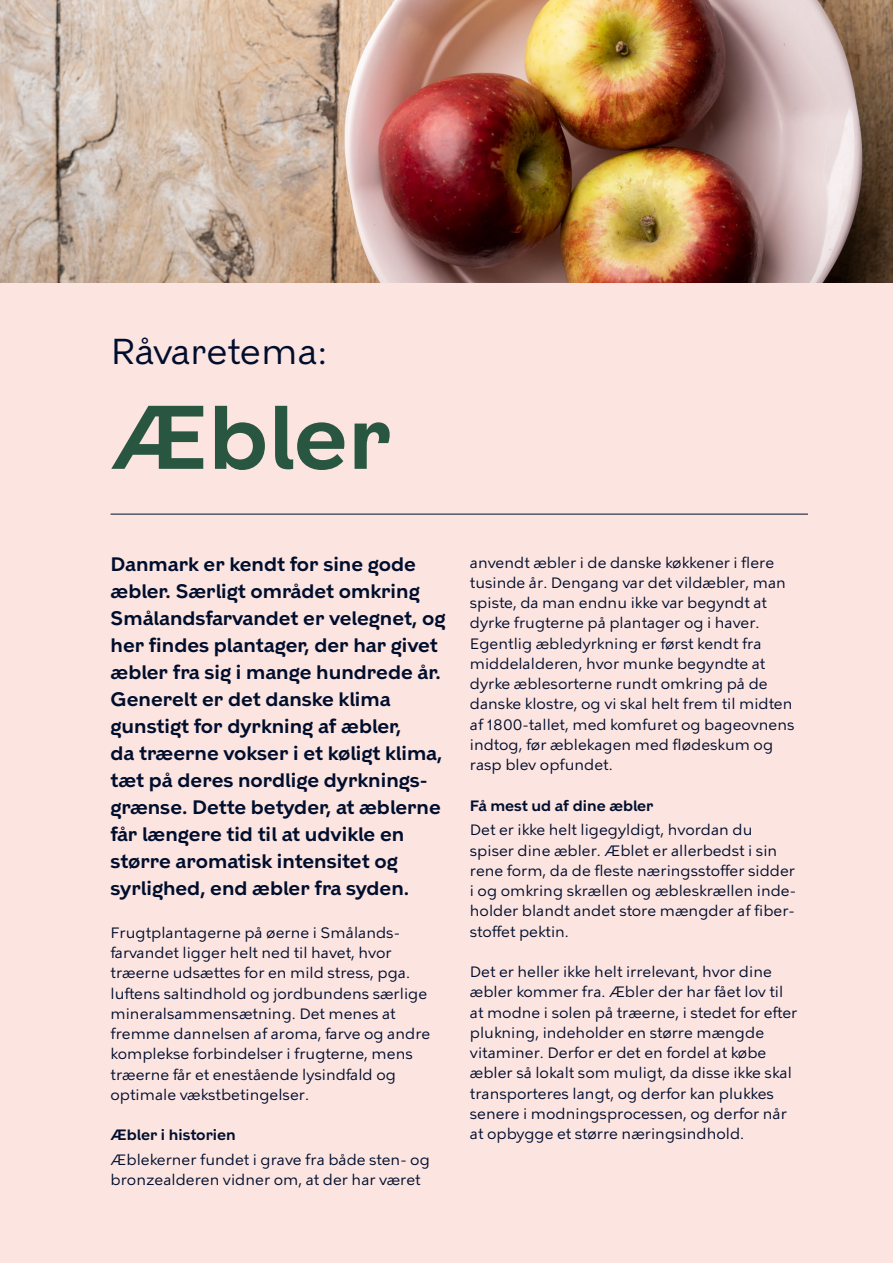
<style>
.page{position:relative;width:893px;height:1263px;background:#fff}
.page>*{position:absolute;margin:0;border:0;box-sizing:border-box;transform-origin:0 0}
.t1{font:600 90px "KBH";color:#295641}
.t2{font:36px "KBH";color:#000e2e}
.t3{font:600 19.5px/27px "KBH";color:#000e2e}
.t4{font:15px/20.2px "KBH Tekst";color:#000e2e}
.t5{font:600 15px "KBH";color:#000e2e}
</style>
<div class="page">
<div style="left:0;top:283px;width:893px;height:980px;background:#fce4e0"></div>
<img style="left:0;top:0;width:893px;height:283px">
<hr style="left:111px;top:514px;width:697px;height:1px;background:#000e2e">
<h1 class="t2" style="left:111px;top:329px;width:217px">Råvaretema:</h1>
<h2 class="t1" style="left:111px;top:382px;width:277px">Æbler</h2>
<p class="t3" style="left:111px;top:551px;width:307px">Danmark er kendt for sine gode</p>
<p class="t4" style="left:470px;top:552px;width:306px">anvendt æbler i de danske køkkener i flere</p>
<p class="t3" style="left:111px;top:578px;width:311px">æbler. Særligt området omkring</p>
<p class="t4" style="left:470px;top:572px;width:318px">tusinde år. Dengang var det vildæbler, man spiste, da man endnu ikke var begyndt at</p>
<p class="t3" style="left:111px;top:605px;width:336px">Smålandsfarvandet er velegnet, og</p>
<p class="t4" style="left:470px;top:613px;width:291px">dyrke frugterne på plantager og i haver.</p>
<p class="t3" style="left:111px;top:632px;width:329px">her findes plantager, der har givet</p>
<p class="t4" style="left:470px;top:633px;width:293px">Egentlig æbledyrkning er først kendt fra</p>
<p class="t3" style="left:111px;top:659px;width:332px">æbler fra sig i mange hundrede år.</p>
<p class="t4" style="left:470px;top:653px;width:299px">middelalderen, hvor munke begyndte at dyrke æblesorterne rundt omkring på de</p>
<p class="t3" style="left:111px;top:686px;width:282px">Generelt er det danske klima</p>
<p class="t4" style="left:470px;top:694px;width:324px">danske klostre, og vi skal helt frem til midten</p>
<p class="t3" style="left:111px;top:713px;width:292px">gunstigt for dyrkning af æbler,</p>
<p class="t4" style="left:470px;top:714px;width:326px">af 1800-tallet, med komfuret og bageovnens indtog, før æblekagen med flødeskum og</p>
<p class="t3" style="left:111px;top:740px;width:333px">da træerne vokser i et køligt klima,</p>
<p class="t4" style="left:470px;top:755px;width:144px">rasp blev opfundet.</p>
<p class="t3" style="left:111px;top:767px;width:332px">tæt på deres nordlige dyrknings&shy;grænse. Dette betyder, at æblerne</p>
<p class="t5" style="left:470px;top:796px;width:184px">Få mest ud af dine æbler</p>
<p class="t3" style="left:111px;top:821px;width:295px">får længere tid til at udvikle en</p>
<p class="t4" style="left:470px;top:820px;width:309px">Det er ikke helt ligegyldigt, hvordan du spiser dine æbler. Æblet er allerbedst i sin</p>
<p class="t3" style="left:111px;top:848px;width:289px">større aromatisk intensitet og</p>
<p class="t4" style="left:470px;top:860px;width:327px">rene form, da de fleste næringsstoffer sidder</p>
<p class="t3" style="left:111px;top:875px;width:300px">syrlighed, end æbler fra syden.</p>
<p class="t4" style="left:470px;top:881px;width:328px">i og omkring skrællen og æbleskrællen inde&shy;holder blandt andet store mængder af fiber-</p>
<p class="t4" style="left:111px;top:922px;width:291px">Frugtplantagerne på øerne i Smålands-</p>
<p class="t4" style="left:470px;top:921px;width:101px">stoffet pektin.</p>
<p class="t4" style="left:111px;top:942px;width:301px">farvandet ligger helt ned til havet, hvor træerne udsættes for en mild stress, pga.</p>
<p class="t4" style="left:470px;top:962px;width:303px">Det er heller ikke helt irrelevant, hvor dine</p>
<p class="t4" style="left:111px;top:983px;width:318px">luftens saltindhold og jordbundens særlige</p>
<p class="t4" style="left:470px;top:982px;width:315px">æbler kommer fra. Æbler der har fået lov til</p>
<p class="t4" style="left:111px;top:1003px;width:287px">mineralsammensætning. Det menes at</p>
<p class="t4" style="left:470px;top:1002px;width:329px">at modne i solen på træerne, i stedet for efter</p>
<p class="t4" style="left:111px;top:1023px;width:321px">fremme dannelsen af aroma, farve og andre</p>
<p class="t4" style="left:470px;top:1022px;width:296px">plukning, indeholder en større mængde</p>
<p class="t4" style="left:111px;top:1044px;width:304px">komplekse forbindelser i frugterne, mens</p>
<p class="t4" style="left:470px;top:1043px;width:298px">vitaminer. Derfor er det en fordel at købe</p>
<p class="t4" style="left:111px;top:1064px;width:287px">træerne får et enestående lysindfald og</p>
<p class="t4" style="left:470px;top:1063px;width:323px">æbler så lokalt som muligt, da disse ikke skal</p>
<p class="t4" style="left:111px;top:1084px;width:200px">optimale vækstbetingelser.</p>
<p class="t4" style="left:470px;top:1083px;width:319px">transporteres langt, og derfor kan plukkes senere i modningsprocessen, og derfor når</p>
<p class="t5" style="left:111px;top:1126px;width:127px">Æbler i historien</p>
<p class="t4" style="left:470px;top:1124px;width:276px">at opbygge et større næringsindhold.</p>
<p class="t4" style="left:111px;top:1149px;width:321px">Æblekerner fundet i grave fra både sten- og bronzealderen vidner om, at der har været</p>
</div>
